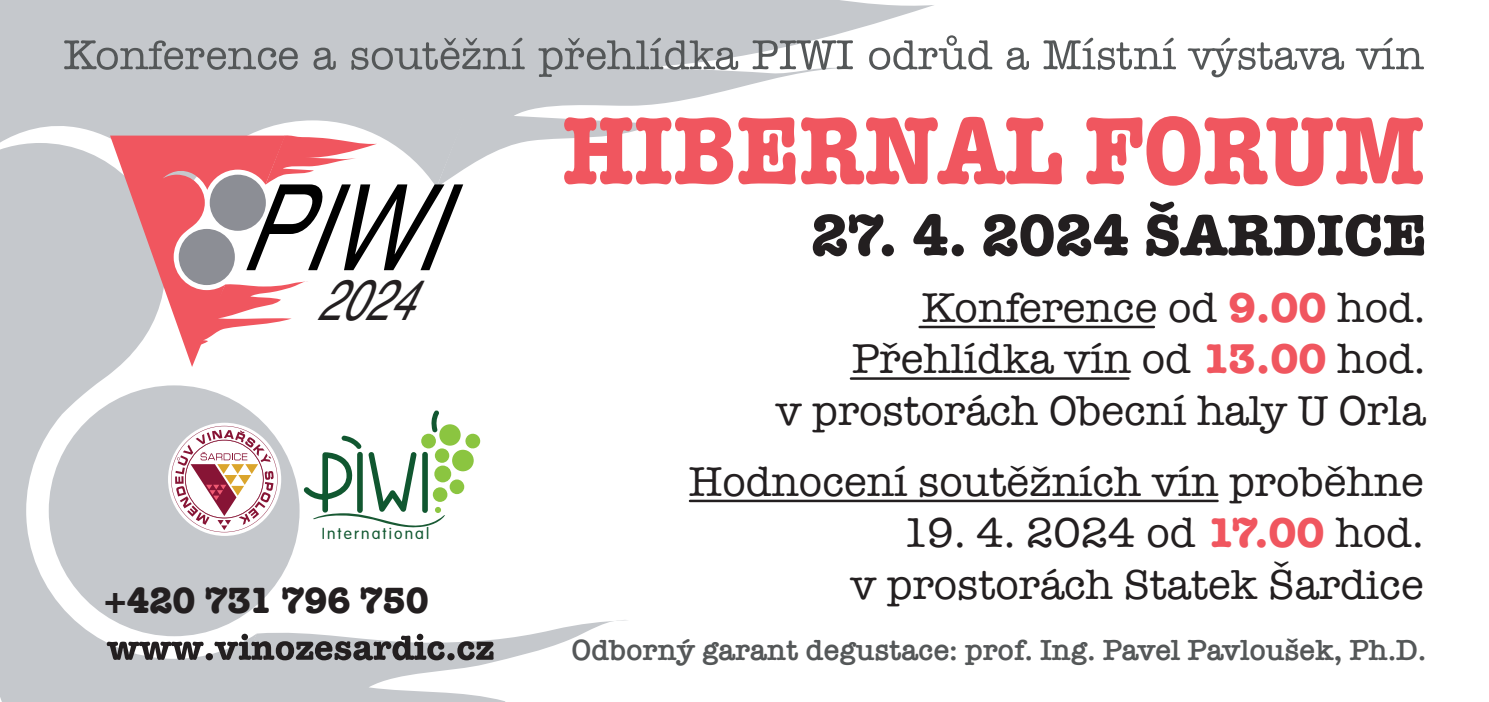
<style>
.page{position:relative;width:1489px;height:702px;background:#fff}
.page>*{position:absolute;margin:0;border:0;box-sizing:border-box;transform-origin:0 0}
.t1{font:700 99px "American Typewriter Itc DEE";color:#f0565f;scale:.86 1}
.t2{font:700 60px "American Typewriter Itc DEE";color:#231f20}
.t3{font:italic 57px "Helvetica";color:#231f20;scale:.75 1}
.t4{font:43px/51.5px "American Typewriter";color:#231f20;text-align:right}
.t5{font:700 37.5px "American Typewriter Itc DEE";color:#231f20}
.t6{font:600 30px "American Typewriter";color:#545758}
.t7{font:300 16.75px "VAG Rundschrift D";letter-spacing:.125em;color:#105730}
.s1{font-family:"Myriad Pro";font-weight:900}
.s2{font-weight:700;color:#f0565f}
</style>
<div class="page">
<svg style="left:0;top:0;width:481px;height:702px;fill:#c5c8cc"></svg>
<svg style="left:436px;top:0;width:498px;height:187px"></svg>
<svg style="left:128px;top:618px;width:499px;height:84px"></svg>
<svg style="left:110px;top:135px;width:353px;height:232px"></svg>
<svg style="left:168px;top:422px;width:113px;height:114px"></svg>
<svg style="left:171px;top:426px;width:106px;height:106px"></svg>
<svg style="left:465px;top:433px;width:15px;height:16px"></svg>
<div style="left:452px;top:449px;width:21px;height:22px;background:#8bc540;border-radius:50%"></div>
<div style="left:439px;top:424px;width:21px;height:21px;background:#8bc540;border-radius:50%"></div>
<div style="left:434px;top:465px;width:17px;height:17px;background:#8bc540;border-radius:50%"></div>
<div style="left:449px;top:479px;width:15px;height:15px;background:#8bc540;border-radius:50%"></div>
<div style="left:432px;top:487px;width:15px;height:15px;background:#8bc540;border-radius:50%"></div>
<div style="left:435px;top:448px;width:14px;height:15px;background:#8bc540;border-radius:50%"></div>
<svg style="left:304px;top:410px;width:141px;height:117px"></svg>
<svg style="left:64px;top:40px;width:234px;height:30px;background:#a2a5a8"></svg>
<svg style="left:313px;top:48px;width:23px;height:22px"></svg>
<svg style="left:752px;top:40px;width:101px;height:30px"></svg>
<svg style="left:1006px;top:48px;width:22px;height:22px"></svg>
<svg style="left:1043px;top:38px;width:132px;height:32px"></svg>
<svg style="left:1187px;top:38px;width:156px;height:39px"></svg>
<svg style="left:1355px;top:38px;width:68px;height:32px"></svg>
<svg style="left:538px;top:38px;width:200px;height:39px;background:#abaeb1"></svg>
<svg style="left:351px;top:38px;width:174px;height:32px;background:#a5a8ab"></svg>
<svg style="left:869px;top:35px;width:123px;height:35px"></svg>
<svg style="left:107px;top:641px;width:96px;height:19px"></svg>
<div style="left:206px;top:653px;width:7px;height:7px;background:#231f20;border-radius:50%"></div>
<svg style="left:214px;top:633px;width:230px;height:27px"></svg>
<div style="left:447px;top:653px;width:7px;height:7px;background:#231f20;border-radius:50%"></div>
<svg style="left:457px;top:641px;width:36px;height:19px"></svg>
<hr style="left:919px;top:326px;width:234px;height:2px;background:#231f20">
<hr style="left:851px;top:377px;width:277px;height:3px;background:#231f20">
<hr style="left:690px;top:499px;width:527px;height:3px;background:#231f20">
<h3 class="t3" style="left:316px;top:255px;width:187px">2024</h3>
<p class="t7" style="left:322px;top:524px;width:109px">International</p>
<p class="t5" style="left:104px;top:578px;width:326px"><span class="s1">+</span>420 731 796 750</p>
<h1 class="t1" style="left:562px;top:93px;width:1004px">HIBERNAL FORUM</h1>
<h2 class="t2" style="left:811px;top:200px;width:617px">27. 4. 2024 ŠARDICE</h2>
<p class="t4" style="left:775px;top:280px;width:651px">Konference od <span class="s2">9.00</span> hod.<br>Přehlídka vín od <span class="s2">13.00</span> hod.<br>v prostorách Obecní haly U Orla</p>
<p class="t4" style="left:688px;top:454px;width:736px">Hodnocení soutěžních vín proběhne</p>
<p class="t4" style="left:850px;top:505px;width:575px">19. 4. 2024 od <span class="s2">17.00</span> hod.<br>v prostorách Statek Šardice</p>
<p class="t6" style="left:571px;top:626px;width:856px">Odborný garant degustace: prof. Ing. Pavel Pavloušek, Ph.D.</p>
</div>
